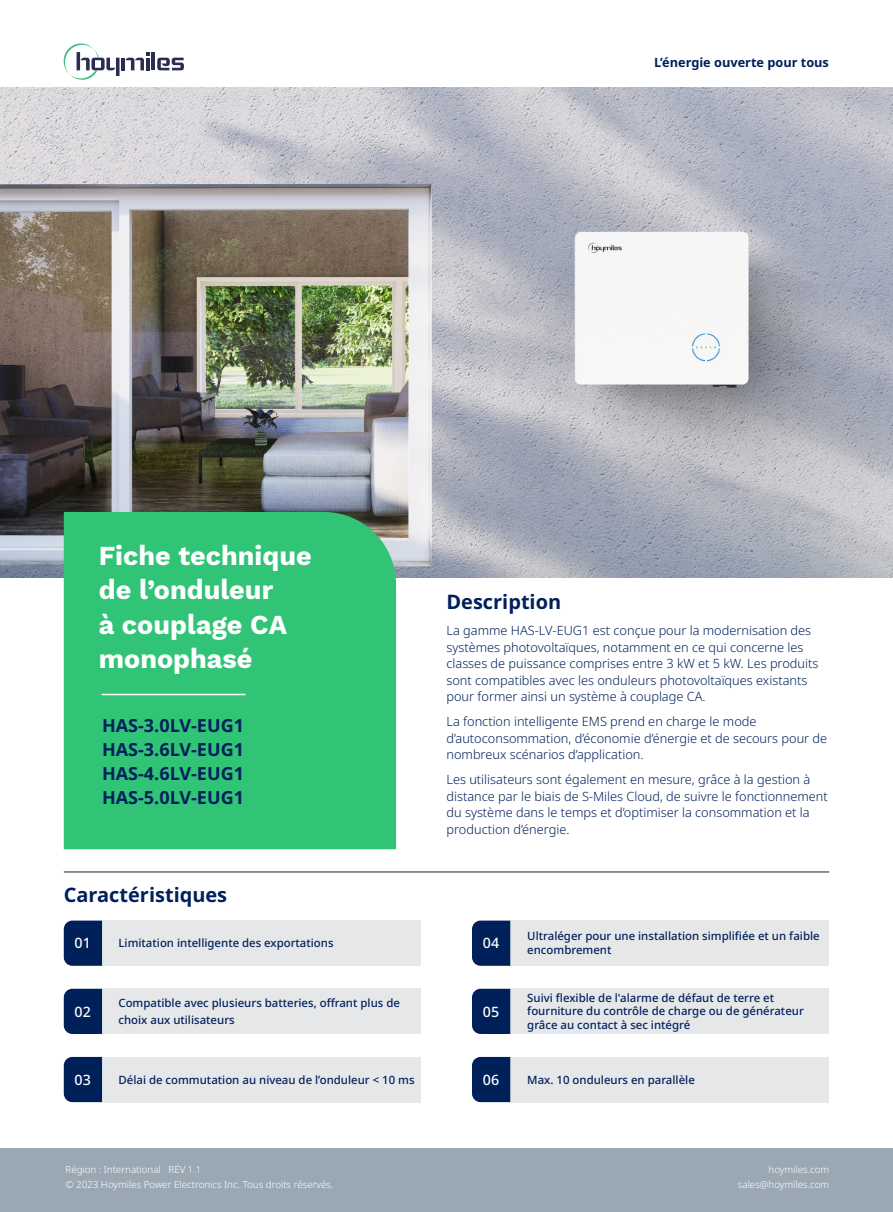
<style>
.page{position:relative;width:893px;height:1212px;background:#fff}
.page>*{position:absolute;margin:0;border:0;box-sizing:border-box;transform-origin:0 0}
.t1{font:700 27px/34.5px "Work Sans";color:#fff}
.t2{font:700 19.95px "Noto Sans";color:#00205a}
.t3{font:700 18px "Noto Sans";color:#00205a}
.t4{font:500 14.25px "Noto Sans";color:#fff}
.t5{font:300 12.75px/16.5px "Noto Sans";color:#00205a}
.t6{font:700 12.75px "Noto Sans";color:#00205a}
.t7{font:500 11.4px/13.6px "Noto Sans";color:#00205a}
.t8{font:300 9.75px "Noto Sans";color:#fff}
</style>
<div class="page">
<img style="left:0;top:88px;width:893px;height:489px">
<div style="left:64px;top:512px;width:332px;height:337px;background:#31c477"></div>
<div style="left:0;top:1148px;width:893px;height:64px;background:#9aa8b4"></div>
<hr style="left:64px;top:872px;width:765px;height:1px;background:#231f20">
<hr style="left:102px;top:694px;width:144px;height:1px;background:#fff">
<div style="left:102px;top:920px;width:319px;height:46px;background:#e6e7e9"></div>
<div style="left:64px;top:920px;width:38px;height:46px;background:#00205a"></div>
<hr style="left:152px;top:52px;width:3px;height:18px;background:#2a2c52">
<svg style="left:157px;top:58px;width:27px;height:12px"></svg>
<svg style="left:63px;top:43px;width:87px;height:37px"></svg>
<div style="left:102px;top:1057px;width:319px;height:45px;background:#e6e7e9"></div>
<div style="left:102px;top:989px;width:319px;height:45px;background:#e6e7e9"></div>
<div style="left:510px;top:920px;width:319px;height:46px;background:#e6e7e9"></div>
<div style="left:510px;top:989px;width:319px;height:45px;background:#e6e7e9"></div>
<div style="left:64px;top:1057px;width:38px;height:45px;background:#00205a"></div>
<div style="left:64px;top:989px;width:38px;height:45px;background:#00205a"></div>
<div style="left:472px;top:920px;width:38px;height:46px;background:#00205a"></div>
<div style="left:472px;top:989px;width:38px;height:45px;background:#00205a"></div>
<div style="left:510px;top:1057px;width:319px;height:45px;background:#e6e7e9"></div>
<div style="left:472px;top:1057px;width:38px;height:45px;background:#00205a"></div>
<p class="t6" style="left:654px;top:53px;width:176px">L’énergie ouverte pour tous</p>
<p class="t1" style="left:99px;top:537px;width:214px">Fiche technique de l’onduleur<br>à couplage CA monophasé</p>
<p class="t3" style="left:102px;top:712px;width:143px">HAS-3.0LV-EUG1</p>
<p class="t3" style="left:102px;top:736px;width:143px">HAS-3.6LV-EUG1</p>
<p class="t3" style="left:102px;top:760px;width:143px">HAS-4.6LV-EUG1</p>
<p class="t3" style="left:102px;top:784px;width:143px">HAS-5.0LV-EUG1</p>
<p class="t2" style="left:64px;top:880px;width:165px">Caractéristiques</p>
<p class="t4" style="left:75px;top:933px;width:18px">01</p>
<p class="t7" style="left:118px;top:936px;width:217px">Limitation intelligente des exportations</p>
<p class="t4" style="left:75px;top:1002px;width:18px">02</p>
<p class="t4" style="left:75px;top:1069px;width:18px">03</p>
<p class="t7" style="left:118px;top:994px;width:283px;line-height:17.1px">Compatible avec plusieurs batteries, offrant plus de choix aux utilisateurs</p>
<p class="t7" style="left:118px;top:1073px;width:298px">Délai de commutation au niveau de l’onduleur &lt; 10 ms</p>
<p class="t8" style="left:65px;top:1162px;width:137px">Région : International RÉV 1.1</p>
<p class="t8" style="left:65px;top:1177px;width:269px">© 2023 Hoymiles Power Electronics Inc. Tous droits réservés.</p>
<p class="t2" style="left:446px;top:587px;width:116px">Description</p>
<p class="t5" style="left:446px;top:622px;width:373px">La gamme HAS-LV-EUG1 est conçue pour la modernisation des systèmes photovoltaïques, notamment en ce qui concerne les classes de puissance comprises entre 3 kW et 5 kW. Les produits sont compatibles avec les onduleurs photovoltaïques existants pour former ainsi un système à couplage CA.</p>
<p class="t5" style="left:446px;top:713px;width:382px">La fonction intelligente EMS prend en charge le mode d’autoconsommation, d’économie d’énergie et de secours pour de nombreux scénarios d’application.</p>
<p class="t5" style="left:446px;top:771px;width:383px">Les utilisateurs sont également en mesure, grâce à la gestion à distance par le biais de S-Miles Cloud, de suivre le fonctionnement du système dans le temps et d’optimiser la consommation et la production d’énergie.</p>
<p class="t4" style="left:483px;top:933px;width:18px">04</p>
<p class="t4" style="left:483px;top:1002px;width:18px">05</p>
<p class="t7" style="left:527px;top:930px;width:294px">Ultraléger pour une installation simplifiée et un faible encombrement</p>
<p class="t7" style="left:527px;top:991px;width:278px">Suivi flexible de l'alarme de défaut de terre et fourniture du contrôle de charge ou de générateur grâce au contact à sec intégré</p>
<p class="t4" style="left:483px;top:1069px;width:18px">06</p>
<p class="t7" style="left:527px;top:1073px;width:169px">Max. 10 onduleurs en parallèle</p>
<p class="t8" style="left:769px;top:1162px;width:62px">hoymiles.com</p>
<p class="t8" style="left:738px;top:1177px;width:93px">sales@hoymiles.com</p>
</div>
